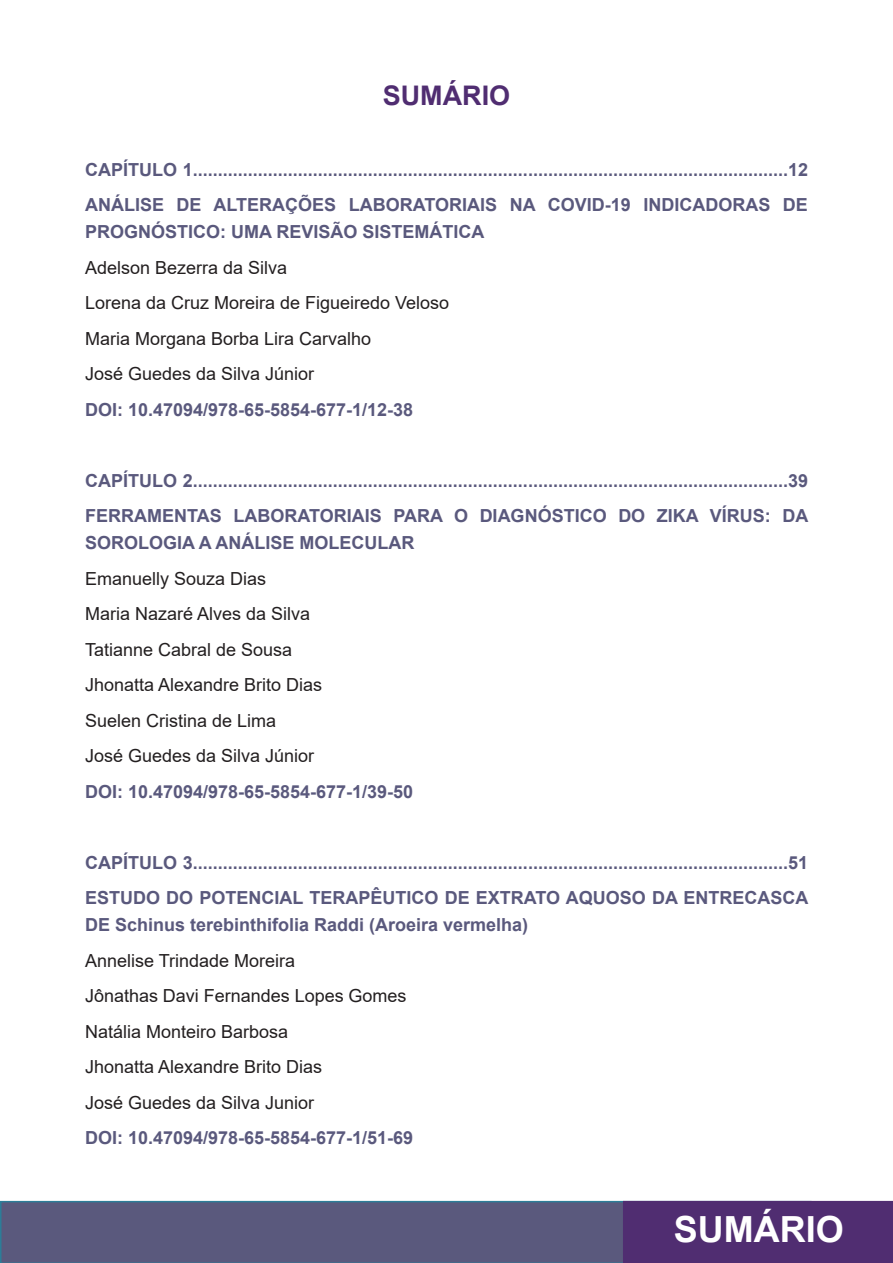
<style>
.page{position:relative;width:893px;height:1263px;background:#fff}
.page>*{position:absolute;margin:0;border:0;box-sizing:border-box;transform-origin:0 0}
.t1{font:700 36px "Arial";color:#fff}
.Body_Text{font:700 27px "Arial";color:#502d71}
.Body_Text-2{font:700 18px/27px "Arial";color:#5a597d}
.Body_Text-3{font:18px "Arial";color:#231f20}
.No_Spacing{font:18px "Arial";color:#231f20}
</style>
<div class="page">
<div style="left:0;top:1201px;width:623px;height:62px;background:#5a597d"></div>
<div style="left:623px;top:1201px;width:270px;height:62px;background:#502d71"></div>
<p class="Body_Text" style="left:383px;top:76px;width:129px">SUMÁRIO</p>
<p class="Body_Text-2" style="left:85px;top:156px;width:725px">CAPÍTULO 1.......................................................................................................................12</p>
<p class="Body_Text-2" style="left:85px;top:192px;width:724px">ANÁLISE DE ALTERAÇÕES LABORATORIAIS NA COVID-19 INDICADORAS DE<br>PROGNÓSTICO: UMA REVISÃO SISTEMÁTICA</p>
<p class="No_Spacing" style="left:85px;top:255px;width:204px">Adelson Bezerra da Silva</p>
<p class="No_Spacing" style="left:85px;top:290px;width:366px">Lorena da Cruz Moreira de Figueiredo Veloso</p>
<p class="No_Spacing" style="left:85px;top:326px;width:288px">Maria Morgana Borba Lira Carvalho</p>
<p class="No_Spacing" style="left:85px;top:362px;width:231px">José Guedes da Silva Júnior</p>
<p class="Body_Text-2" style="left:85px;top:396px;width:330px">DOI: 10.47094/978-65-5854-677-1/12-38</p>
<p class="Body_Text-2" style="left:85px;top:467px;width:725px">CAPÍTULO 2.......................................................................................................................39</p>
<p class="Body_Text-2" style="left:85px;top:503px;width:725px">FERRAMENTAS LABORATORIAIS PARA O DIAGNÓSTICO DO ZIKA VÍRUS: DA<br>SOROLOGIA A ANÁLISE MOLECULAR</p>
<p class="Body_Text-3" style="left:85px;top:566px;width:183px">Emanuelly Souza Dias</p>
<p class="Body_Text-3" style="left:85px;top:602px;width:227px">Maria Nazaré Alves da Silva</p>
<p class="Body_Text-3" style="left:85px;top:637px;width:209px">Tatianne Cabral de Sousa</p>
<p class="Body_Text-3" style="left:85px;top:673px;width:239px">Jhonatta Alexandre Brito Dias</p>
<p class="Body_Text-3" style="left:85px;top:708px;width:193px">Suelen Cristina de Lima</p>
<p class="Body_Text-3" style="left:85px;top:744px;width:231px">José Guedes da Silva Júnior</p>
<p class="Body_Text-2" style="left:85px;top:778px;width:330px">DOI: 10.47094/978-65-5854-677-1/39-50</p>
<p class="Body_Text-2" style="left:85px;top:849px;width:725px">CAPÍTULO 3.......................................................................................................................51</p>
<p class="Body_Text-2" style="left:85px;top:885px;width:725px">ESTUDO DO POTENCIAL TERAPÊUTICO DE EXTRATO AQUOSO DA ENTRECASCA<br>DE Schinus terebinthifolia Raddi (Aroeira vermelha)</p>
<p class="Body_Text-3" style="left:85px;top:948px;width:212px">Annelise Trindade Moreira</p>
<p class="Body_Text-3" style="left:85px;top:984px;width:323px">Jônathas Davi Fernandes Lopes Gomes</p>
<p class="Body_Text-3" style="left:85px;top:1019px;width:205px">Natália Monteiro Barbosa</p>
<p class="No_Spacing" style="left:85px;top:1055px;width:239px">Jhonatta Alexandre Brito Dias</p>
<p class="No_Spacing" style="left:85px;top:1090px;width:231px">José Guedes da Silva Junior</p>
<p class="Body_Text-2" style="left:85px;top:1125px;width:330px">DOI: 10.47094/978-65-5854-677-1/51-69</p>
<h1 class="t1" style="left:674px;top:1204px;width:171px">SUMÁRIO</h1>
</div>
